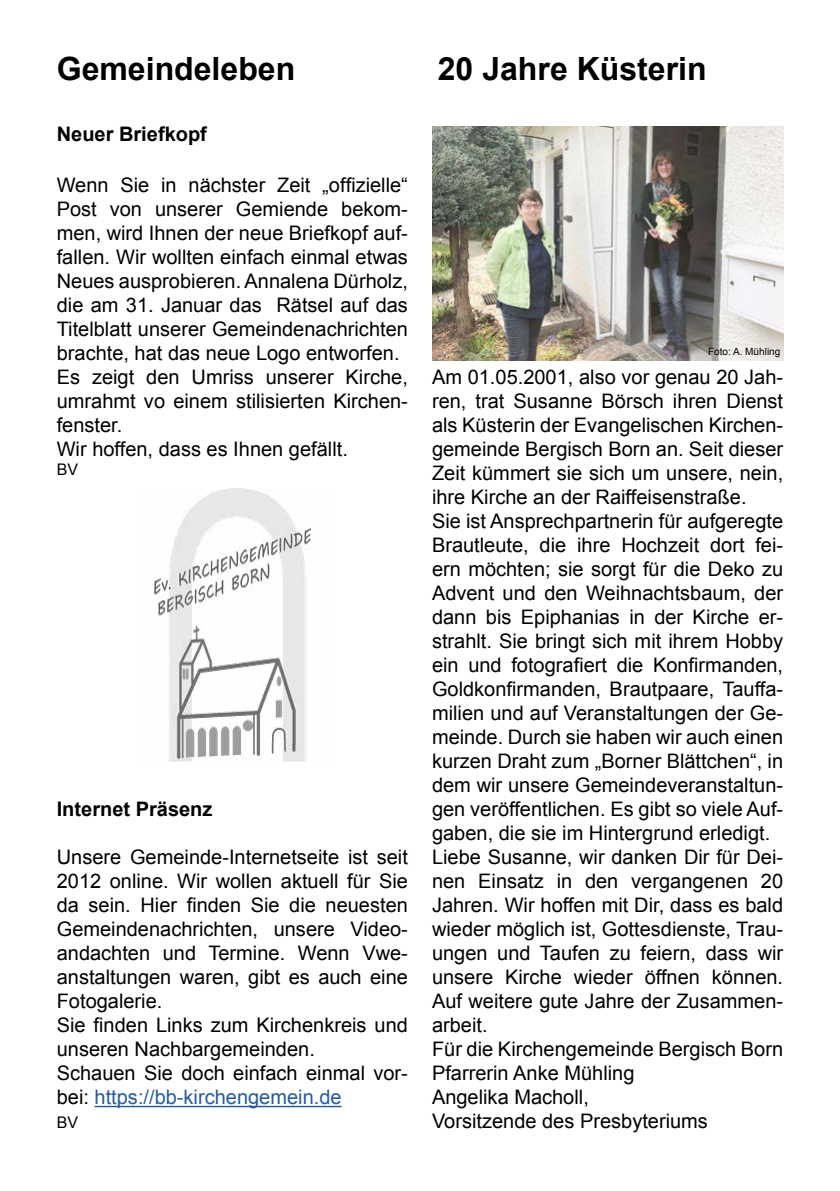
<style>
.page{position:relative;width:840px;height:1191px;background:#fff}
.page>*{position:absolute;margin:0;border:0;box-sizing:border-box;transform-origin:0 0}
.t1{font:700 32px "Arial";color:#000}
.t2{font:20px/24px "Arial";color:#000}
.t3{font:700 20px "Arial";color:#000}
.t4{font:16px "Arial";color:#000}
.t5{font:10px "Arial";color:#000}
.s1{color:#275b9b}
</style>
<div class="page">
<img style="left:153px;top:489px;width:161px;height:272px">
<hr style="left:94px;top:1105px;width:247px;height:2px;background:#275b9b">
<img style="left:432px;top:127px;width:350px;height:233px">
<h1 class="t1" style="left:57px;top:48px;width:240px">Gemeindeleben</h1>
<h1 class="t1" style="left:437px;top:48px;width:270px">20 Jahre Küsterin</h1>
<p class="t3" style="left:57px;top:121px;width:152px">Neuer Briefkopf</p>
<p class="t2" style="left:57px;top:173px;width:352px">Wenn Sie in nächster Zeit „offizielle“ Post von unserer Gemiende bekom&shy;men, wird Ihnen der neue Briefkopf auf&shy;fallen. Wir wollten einfach einmal etwas Neues ausprobieren. Annalena Dürholz, die am 31. Januar das Rätsel auf das Titelblatt unserer Gemeindenachrichten brachte, hat das neue Logo entworfen.<br>Es zeigt den Umriss unserer Kirche, umrahmt vo einem stilisierten Kirchen&shy;fenster.<br>Wir hoffen, dass es Ihnen gefällt.</p>
<p class="t4" style="left:57px;top:459px;width:23px">BV</p>
<p class="t3" style="left:57px;top:796px;width:157px">Internet Präsenz</p>
<p class="t2" style="left:57px;top:845px;width:352px">Unsere Gemeinde-Internetseite ist seit 2012 online. Wir wollen aktuell für Sie da sein. Hier finden Sie die neuesten Gemeindenachrichten, unsere Video&shy;andachten und Termine. Wenn Vwe&shy;anstaltungen waren, gibt es auch eine Fotogalerie.<br>Sie finden Links zum Kirchenkreis und unseren Nachbargemeinden.<br>Schauen Sie doch einfach einmal vor&shy;bei: <span class="s1">https://bb-kirchengemein.de</span></p>
<p class="t4" style="left:57px;top:1112px;width:23px">BV</p>
<p class="t5" style="left:707px;top:345px;width:74px">Foto: A. Mühling</p>
<p class="t2" style="left:432px;top:365px;width:352px">Am 01.05.2001, also vor genau 20 Jah&shy;ren, trat Susanne Börsch ihren Dienst als Küsterin der Evangelischen Kirchen&shy;gemeinde Bergisch Born an. Seit dieser Zeit kümmert sie sich um unsere, nein, ihre Kirche an der Raiffeisenstraße.<br>Sie ist Ansprechpartnerin für aufgeregte Brautleute, die ihre Hochzeit dort fei&shy;ern möchten; sie sorgt für die Deko zu Advent und den Weihnachtsbaum, der dann bis Epiphanias in der Kirche er&shy;strahlt. Sie bringt sich mit ihrem Hobby ein und fotografiert die Konfirmanden, Goldkonfirmanden, Brautpaare, Tauffa&shy;milien und auf Veranstaltungen der Ge&shy;meinde. Durch sie haben wir auch einen kurzen Draht zum „Borner Blättchen“, in dem wir unsere Gemeindeveranstaltun&shy;gen veröffentlichen. Es gibt so viele Auf&shy;gaben, die sie im Hintergrund erledigt.<br>Liebe Susanne, wir danken Dir für Dei&shy;nen Einsatz in den vergangenen 20<br>Jahren. Wir hoffen mit Dir, dass es bald wieder möglich ist, Gottesdienste, Trau&shy;ungen und Taufen zu feiern, dass wir unsere Kirche wieder öffnen können.<br>Auf weitere gute Jahre der Zusammen&shy;arbeit.<br>Für die Kirchengemeinde Bergisch Born Pfarrerin Anke Mühling<br>Angelika Macholl,<br>Vorsitzende des Presbyteriums</p>
</div>
